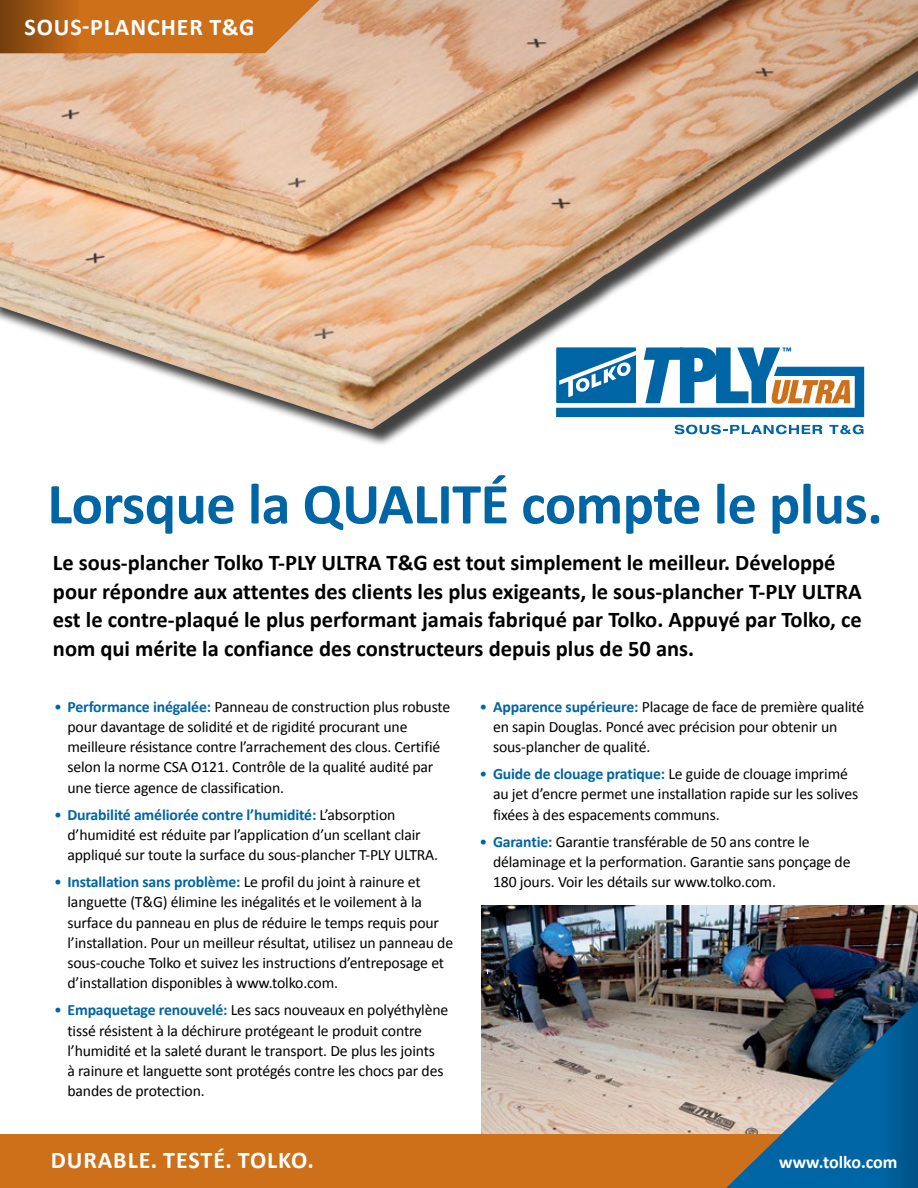
<style>
.page{position:relative;width:918px;height:1188px;background:#fff}
.page>*{position:absolute;margin:0;border:0;box-sizing:border-box;transform-origin:0 0}
.t1{font:700 58.5px "Calibri";letter-spacing:-.01em;color:#0065a4}
.t2{font:700 24px "Calibri";letter-spacing:.04em;color:#fff}
.t3{font:700 22.5px/28.5px "Calibri";color:#000}
.t4{font:700 18px "Calibri";color:#fff}
.t5{font:15.75px/20.2px "Calibri";letter-spacing:-.01em;color:#000}
.s1{color:#0065a4}
.s2{font-weight:700;color:#0065a4}
</style>
<div class="page">
<img style="left:481px;top:906px;width:437px;height:228px">
<img style="left:0;top:0;width:918px;height:429px">
<div style="left:0;top:1134px;width:864px;height:54px;background:#ce6f19"></div>
<svg style="left:726px;top:1001px;width:156px;height:187px;background:#466b81"></svg>
<svg style="left:882px;top:1001px;width:36px;height:187px;background:#03568b"></svg>
<svg style="left:80px;top:0;width:239px;height:53px;background:#cf7728"></svg>
<div style="left:0;top:0;width:80px;height:53px;background:linear-gradient(to right,#713e0e,#c96d18)"></div>
<svg style="left:556px;top:347px;width:308px;height:70px"></svg>
<svg style="left:675px;top:425px;width:147px;height:9px"></svg>
<svg style="left:829px;top:425px;width:35px;height:9px"></svg>
<h2 class="t2" style="left:24px;top:12px;width:231px">Sous-plancher T&amp;G</h2>
<h1 class="t1" style="left:47px;top:468px;width:837px">Lorsque la QUALITÉ compte le plus.</h1>
<p class="t3" style="left:53px;top:547px;width:810px">Le sous-plancher Tolko T-PLY ULTRA T&amp;G est tout simplement le meilleur. Développé pour répondre aux attentes des clients les plus exigeants, le sous-plancher T-PLY ULTRA est le contre-plaqué le plus performant jamais fabriqué par Tolko. Appuyé par Tolko, ce nom qui mérite la confiance des constructeurs depuis plus de 50 ans.</p>
<p class="t5" style="left:67px;top:696px;width:384px;text-indent:-13px"><span class="s1">•</span> <span class="s2">Performance inégalée:</span> Panneau de construction plus robuste pour davantage de solidité et de rigidité procurant une meilleure résistance contre l’arrachement des clous. Certifié selon la norme CSA O121. Contrôle de la qualité audité par une tierce agence de classification.</p>
<p class="t5" style="left:67px;top:804px;width:372px;text-indent:-13px"><span class="s1">•</span> <span class="s2">Durabilité améliorée contre l’humidité:</span> L’absorption d’humidité est réduite par l’application d’un scellant clair appliqué sur toute la surface du sous-plancher T-PLY ULTRA.</p>
<p class="t5" style="left:67px;top:871px;width:387px;text-indent:-13px"><span class="s1">•</span> <span class="s2">Installation sans problème:</span> Le profil du joint à rainure et languette (T&amp;G) élimine les inégalités et le voilement à la surface du panneau en plus de réduire le temps requis pour l’installation. Pour un meilleur résultat, utilisez un panneau de sous-couche Tolko et suivez les instructions d’entreposage et d’installation disponibles à www.tolko.com.</p>
<p class="t5" style="left:67px;top:999px;width:382px;text-indent:-13px"><span class="s1">•</span> <span class="s2">Empaquetage renouvelé:</span> Les sacs nouveaux en polyéthylène tissé résistent à la déchirure protégeant le produit contre l’humidité et la saleté durant le transport. De plus les joints<br>à rainure et languette sont protégés contre les chocs par des bandes de protection.</p>
<h2 class="t2" style="left:51px;top:1145px;width:32px">Dura</h2>
<h2 class="t2" style="left:113px;top:1145px;width:202px">ble. Testé. TOLKO.</h2>
<p class="t5" style="left:493px;top:696px;width:373px;text-indent:-13px"><span class="s1">•</span> <span class="s2">Apparence supérieure:</span> Placage de face de première qualité en sapin Douglas. Poncé avec précision pour obtenir un sous-plancher de qualité.</p>
<p class="t5" style="left:493px;top:763px;width:367px;text-indent:-13px"><span class="s1">•</span> <span class="s2">Guide de clouage pratique:</span> Le guide de clouage imprimé au jet d’encre permet une installation rapide sur les solives fixées à des espacements communs.</p>
<p class="t5" style="left:493px;top:831px;width:359px;text-indent:-13px"><span class="s1">•</span> <span class="s2">Garantie:</span> Garantie transférable de 50 ans contre le délaminage et la performation. Garantie sans ponçage de<br>180 jours. Voir les détails sur www.tolko.com.</p>
<p class="t4" style="left:779px;top:1151px;width:120px">www.tolko.com</p>
</div>
